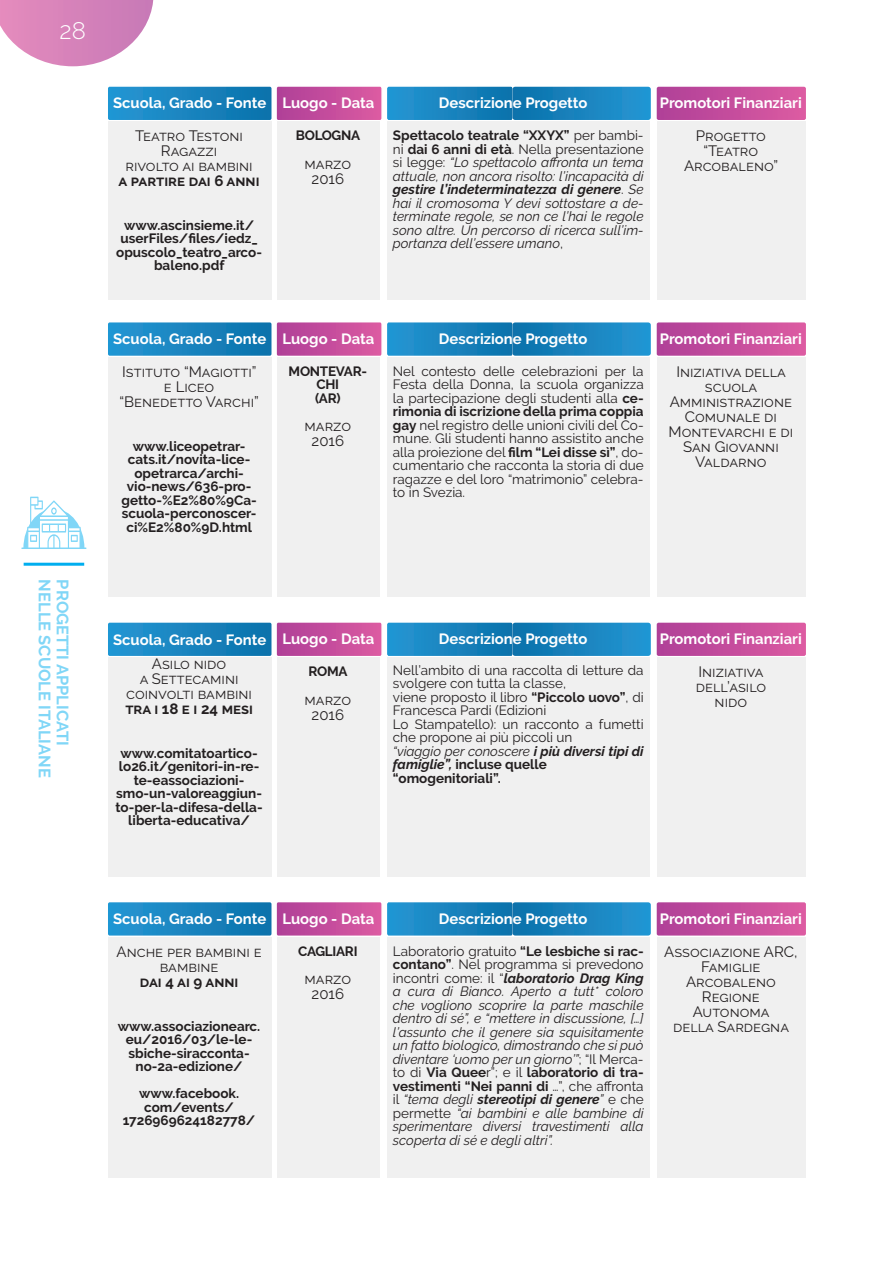
<style>
.page{position:relative;width:893px;height:1263px;background:#fff}
.page>*{position:absolute;margin:0;border:0;box-sizing:border-box;transform-origin:0 0}
.t1{font:300 24px "Raleway";color:#fff}
.t2{font:700 16.5px "Raleway";color:#00aeef}
.t3{font:15px/15px "Raleway";color:#231f20;text-align:center}
.t4{font:700 15px "Raleway";letter-spacing:.02em;color:#231f20}
.t5{font:700 14.85px "Raleway";color:#fff}
.t6{font:italic 13.5px/13.5px "Raleway";color:#231f20;text-align:justify}
.t7{font:13.5px/13.5px "Raleway";color:#231f20;text-align:justify}
.t8{font:700 13.5px/13.5px "Raleway";color:#231f20;text-align:center}
.t9{font:700 13.5px/13.5px "Raleway";letter-spacing:-.02em;color:#231f20;text-align:center}
.s1{font-weight:700;font-style:normal}
.s2{font-style:normal}
.s3{font-weight:700}
.s4{font-style:italic}
.s5{font-weight:700;font-style:italic}
</style>
<div class="page">
<svg style="left:0;top:0;width:154px;height:66px"></svg>
<hr style="left:24px;top:563px;width:60px;height:3px;background:#00aeef">
<svg style="left:21px;top:497px;width:65px;height:52px"></svg>
<div style="left:108px;top:121px;width:163px;height:179px;background:#f0f0f0"></div>
<div style="left:387px;top:121px;width:129px;height:179px;background:#f0f0f0"></div>
<div style="left:508px;top:121px;width:142px;height:179px;background:#f0f0f0"></div>
<div style="left:277px;top:121px;width:103px;height:179px;background:#f0f0f0"></div>
<svg style="left:108px;top:86px;width:698px;height:36px;background:#687db9"></svg>
<div style="left:657px;top:122px;width:148px;height:178px;background:#f0f0f0"></div>
<div style="left:108px;top:357px;width:163px;height:240px;background:#f0f0f0"></div>
<div style="left:387px;top:357px;width:129px;height:240px;background:#f0f0f0"></div>
<div style="left:508px;top:357px;width:142px;height:240px;background:#f0f0f0"></div>
<div style="left:277px;top:357px;width:103px;height:240px;background:#f0f0f0"></div>
<svg style="left:108px;top:322px;width:698px;height:34px;background:#6076b5"></svg>
<div style="left:657px;top:357px;width:148px;height:240px;background:#f0f0f0"></div>
<div style="left:108px;top:657px;width:163px;height:220px;background:#f0f0f0"></div>
<div style="left:387px;top:657px;width:129px;height:220px;background:#f0f0f0"></div>
<div style="left:508px;top:657px;width:142px;height:220px;background:#f0f0f0"></div>
<div style="left:277px;top:657px;width:103px;height:220px;background:#f0f0f0"></div>
<svg style="left:108px;top:622px;width:698px;height:36px;background:#687db9"></svg>
<div style="left:657px;top:657px;width:148px;height:220px;background:#f0f0f0"></div>
<div style="left:108px;top:937px;width:163px;height:241px;background:#f0f0f0"></div>
<div style="left:387px;top:937px;width:129px;height:241px;background:#f0f0f0"></div>
<div style="left:508px;top:937px;width:142px;height:241px;background:#f0f0f0"></div>
<div style="left:277px;top:937px;width:103px;height:241px;background:#f0f0f0"></div>
<svg style="left:108px;top:902px;width:698px;height:34px;background:#6076b5"></svg>
<div style="left:657px;top:937px;width:148px;height:241px;background:#f0f0f0"></div>
<h1 class="t1" style="left:60px;top:16px;width:28px">28</h1>
<p class="t2" style="left:54px;top:579px;width:200px;rotate:90deg">NELLE SCUOLE ITALIANE</p>
<p class="t2" style="left:72px;top:579px;width:168px;rotate:90deg">PROGETTI APPLICATI</p>
<p class="t5" style="left:113px;top:95px;width:263px">Scuola, Grado - Fonte Luogo - Data</p>
<p class="t5" style="left:439px;top:95px;width:150px">Descrizione Progetto</p>
<p class="t5" style="left:660px;top:95px;width:143px">Promotori Finanziari</p>
<p class="t3" style="left:125px;top:129px;width:129px">Teatro Testoni<br>Ragazzi<br>rivolto ai bambini</p>
<p class="t4" style="left:119px;top:173px;width:142px">a partire dai 6 anni</p>
<p class="t8" style="left:116px;top:219px;width:147px">www.ascinsieme.it/ userFiles/files/iedz_ opuscolo_teatro_arco&shy;baleno.pdf</p>
<p class="t9" style="left:296px;top:129px;width:66px">BOLOGNA</p>
<p class="t3" style="left:305px;top:156px;width:48px">marzo<br>2016</p>
<p class="t6" style="left:393px;top:129px;width:252px"><span class="s1">Spettacolo teatrale “XXYX”</span> <span class="s2">per bambi&shy;ni</span> <span class="s1">dai 6 anni di età</span><span class="s2">. Nella presentazione si legge:</span> “Lo spettacolo affronta un tema attuale, non ancora risolto: l’incapacità di <span class="s3">gestire l’indeterminatezza di genere</span><span class="s2">.</span> Se hai il cromosoma Y devi sottostare a de&shy;terminate regole, se non ce l’hai le regole sono altre. Un percorso di ricerca sull’im&shy;portanza dell’essere umano<span class="s2">,</span></p>
<p class="t3" style="left:684px;top:128px;width:96px">Progetto “Teatro<br>Arcobaleno”</p>
<p class="t5" style="left:113px;top:330px;width:263px">Scuola, Grado - Fonte Luogo - Data</p>
<p class="t5" style="left:439px;top:330px;width:150px">Descrizione Progetto</p>
<p class="t5" style="left:660px;top:330px;width:143px">Promotori Finanziari</p>
<p class="t3" style="left:669px;top:364px;width:126px">Iniziativa della scuola<br>Amministrazione<br>Comunale di<br>Montevarchi e di<br>San Giovanni<br>Valdarno</p>
<p class="t7" style="left:393px;top:364px;width:252px">Nel contesto delle celebrazioni per la Festa della Donna, la scuola organizza la partecipazione degli studenti alla <span class="s3">ce&shy;rimonia di iscrizione della prima coppia gay</span> nel registro delle unioni civili del Co&shy;mune. Gli studenti hanno assistito anche alla proiezione del <span class="s3">film “Lei disse sì”</span>, do&shy;cumentario che racconta la storia di due ragazze e del loro “matrimonio” celebra&shy;to in Svezia.</p>
<p class="t3" style="left:119px;top:364px;width:141px">Istituto “Magiotti” e Liceo<br>“Benedetto Varchi”</p>
<p class="t8" style="left:122px;top:439px;width:137px">www.liceopetrar&shy;cats.it/novita-lice&shy;opetrarca/archi&shy;vio-news/636-pro&shy;getto-%E2%80%9Ca&shy;scuola-perconoscer&shy;ci%E2%80%9D.html</p>
<p class="t9" style="left:289px;top:364px;width:80px">MONTEVAR-<br>CHI<br>(AR)</p>
<p class="t3" style="left:305px;top:418px;width:48px">marzo<br>2016</p>
<p class="t5" style="left:113px;top:631px;width:263px">Scuola, Grado - Fonte Luogo - Data</p>
<p class="t5" style="left:439px;top:631px;width:150px">Descrizione Progetto</p>
<p class="t5" style="left:660px;top:631px;width:143px">Promotori Finanziari</p>
<p class="t3" style="left:696px;top:664px;width:72px">Iniziativa dell’asilo nido</p>
<p class="t3" style="left:126px;top:656px;width:127px">Asilo nido<br>a Settecamini coinvolti bambini</p>
<p class="t4" style="left:125px;top:700px;width:129px">tra i 18 e i 24 mesi</p>
<p class="t8" style="left:116px;top:746px;width:149px">www.comitatoartico&shy;lo26.it/genitori-in-re&shy;te-eassociazioni&shy;smo-un-valoreaggiun&shy;to-per-la-difesa-della&shy;liberta-educativa/</p>
<p class="t7" style="left:393px;top:663px;width:252px;text-align:left">Nell’ambito di una raccolta di letture da svolgere con tutta la classe,<br>viene proposto il libro <span class="s3">“Piccolo uovo”</span>, di Francesca Pardi (Edizioni<br>Lo Stampatello): un racconto a fumetti che propone ai più piccoli un<br><span class="s4">“viaggio per conoscere</span> <span class="s5">i più diversi tipi di famiglie”,</span> <span class="s3">incluse quelle “omogenitoriali”.</span></p>
<p class="t8" style="left:308px;top:665px;width:41px">ROMA</p>
<p class="t3" style="left:305px;top:692px;width:48px">marzo<br>2016</p>
<p class="t5" style="left:113px;top:910px;width:263px">Scuola, Grado - Fonte Luogo - Data</p>
<p class="t5" style="left:439px;top:910px;width:150px">Descrizione Progetto</p>
<p class="t5" style="left:660px;top:910px;width:143px">Promotori Finanziari</p>
<p class="t3" style="left:664px;top:944px;width:135px">Associazione ARC,<br>Famiglie<br>Arcobaleno<br>Regione<br>Autonoma<br>della Sardegna</p>
<p class="t6" style="left:393px;top:944px;width:252px"><span class="s2">Laboratorio gratuito</span> <span class="s1">“Le lesbiche si rac&shy;contano”</span><span class="s2">. Nel programma si prevedono incontri come: il “</span><span class="s3">laboratorio Drag King </span>a cura di Bianco. Aperto a tutt* coloro che vogliono scoprire la parte maschile dentro di sé”, e “mettere in discussione, […] l’assunto che il genere sia squisitamente un fatto biologico, dimostrando che si può diventare ‘uomo per un giorno’”<span class="s2">; “Il Merca&shy;to di</span> <span class="s1">Via Quee</span><span class="s2">r”; e il</span> <span class="s1">laboratorio di tra&shy;vestimenti “Nei panni di</span> <span class="s2">…”, che affronta il</span> “tema degli <span class="s3">stereotipi di genere</span>” <span class="s2">e che permette</span> “ai bambini e alle bambine di sperimentare diversi travestimenti alla scoperta di sé e degli altri”.</p>
<p class="t9" style="left:298px;top:944px;width:61px">CAGLIARI</p>
<p class="t3" style="left:305px;top:971px;width:48px">marzo<br>2016</p>
<p class="t3" style="left:117px;top:944px;width:147px">Anche per bambini e bambine</p>
<p class="t4" style="left:140px;top:973px;width:100px">dai 4 ai 9 anni</p>
<p class="t8" style="left:118px;top:1019px;width:144px">www.associazionearc. eu/2016/03/le-le&shy;sbiche-siracconta&shy;no-2a-edizione/</p>
<p class="t8" style="left:123px;top:1087px;width:134px">www.facebook. com/events/<br>1726969624182778/</p>
</div>
